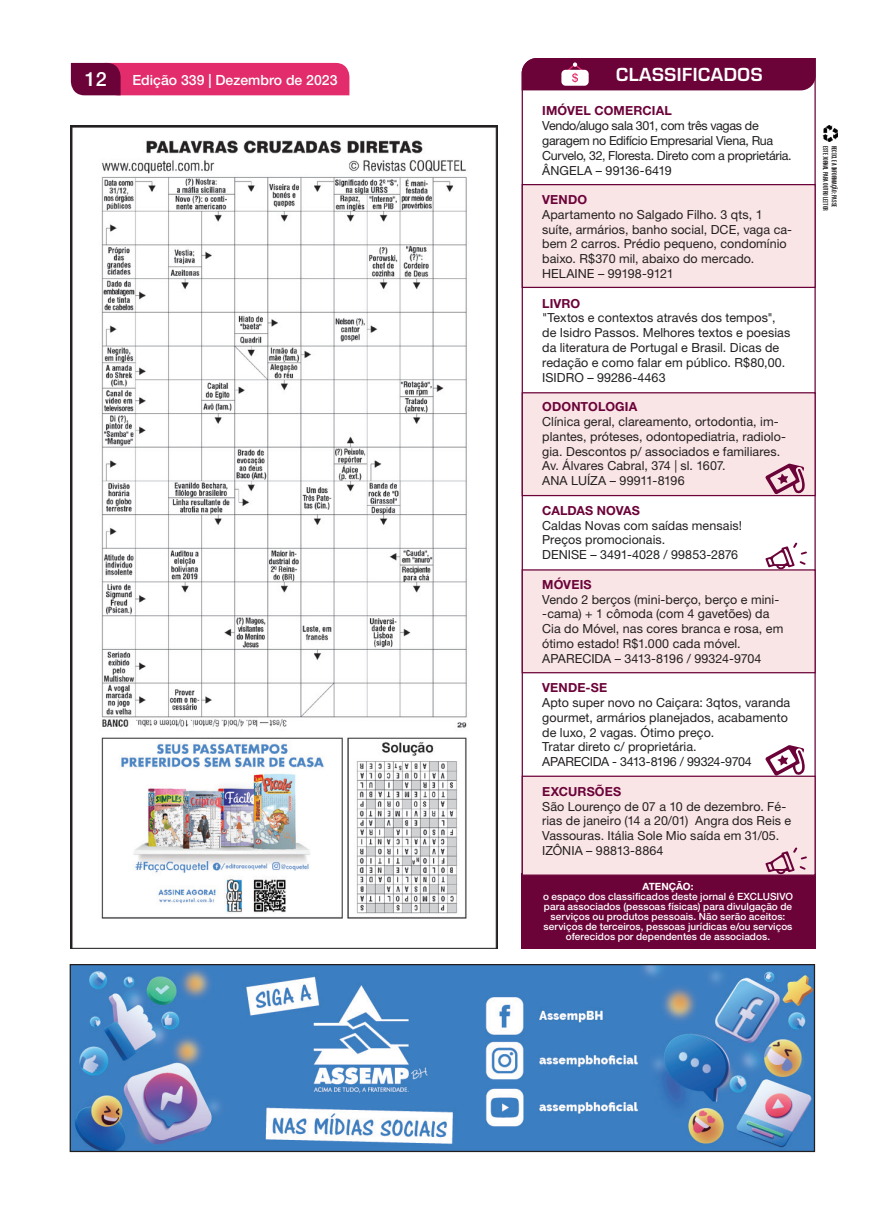
<style>
.page{position:relative;width:886px;height:1223px;background:#fff}
.page>*{position:absolute;margin:0;border:0;box-sizing:border-box;transform-origin:0 0}
.t1{font:500 19.62px "Helvetica Neue LT Std";color:#fff}
.t2{font:600 17.5px "Eurostile LT Std";letter-spacing:.03em;color:#fff}
.t3{font:500 14px "Helvetica Neue LT Std";color:#fff}
.Texto_box{font:12.5px/14.8px "Helvetica Neue LT Std";letter-spacing:.005em;color:#231f20}
.Texto_box-2{font:12.5px/14.8px "Helvetica Neue LT Std";letter-spacing:-.025em;color:#231f20}
.Texto_box-3{font:700 12.5px "Helvetica Neue LT Std";letter-spacing:.01em;color:#6b0339}
.Texto_box-4{font:12.5px "Helvetica Neue LT Std";letter-spacing:-.02em;color:#231f20}
.Texto_box-5{font:500 10px/10px "Helvetica Neue LT Std";letter-spacing:.005em;color:#fff;text-align:center}
.Texto_box-6{font:700 10px "Helvetica Neue LT Std";letter-spacing:-.005em;color:#fff}
.Intertitulo{font:7.5px "Alegre Sans";color:#231f20}
</style>
<div class="page">
<svg style="left:71px;top:63px;width:278px;height:32px;background:#cd2663"></svg>
<img style="left:70px;top:126px;width:427px;height:822px">
<div style="left:522px;top:873px;width:294px;height:75px;background:#6b0339"></div>
<svg style="left:521px;top:70px;width:295px;height:846px"></svg>
<div style="left:522px;top:184px;width:294px;height:104px;background:#fae5e6;border:1px solid #6b0339"></div>
<div style="left:522px;top:392px;width:294px;height:104px;background:#fae5e6;border:1px solid #6b0339"></div>
<div style="left:522px;top:569px;width:294px;height:104px;background:#fae5e6;border:1px solid #6b0339"></div>
<div style="left:522px;top:775px;width:294px;height:100px;background:#fae5e6;border:1px solid #6b0339"></div>
<img style="left:822px;top:126px;width:15px;height:16px">
<div style="left:522px;top:58px;width:294px;height:32px;background:#6b0339"></div>
<svg style="left:765px;top:847px;width:42px;height:27px"></svg>
<svg style="left:765px;top:542px;width:42px;height:27px"></svg>
<svg style="left:765px;top:745px;width:40px;height:31px"></svg>
<svg style="left:765px;top:463px;width:40px;height:31px"></svg>
<img style="left:72px;top:966px;width:741px;height:184px">
<div style="left:70px;top:964px;width:745px;height:188px;border:1px solid #231f20"></div>
<h1 class="t1" style="left:85px;top:68px;width:23px">12</h1>
<p class="t3" style="left:132px;top:72px;width:207px">Edição 339 | Dezembro de 2023</p>
<p class="t2" style="left:616px;top:64px;width:148px">CLASSIFICADOS</p>
<p class="Texto_box-3" style="left:542px;top:103px;width:131px">IMÓVEL COMERCIAL</p>
<p class="Texto_box-2" style="left:542px;top:118px;width:251px">Vendo/alugo sala 301, com três vagas de garagem no Edifício Empresarial Viena, Rua<br>Curvelo, 32, Floresta. Direto com a proprietária.</p>
<p class="Texto_box" style="left:542px;top:162px;width:131px">ÂNGELA – 99136-6419</p>
<p class="Texto_box-3" style="left:542px;top:192px;width:46px">VENDO</p>
<p class="Texto_box" style="left:542px;top:207px;width:251px">Apartamento no Salgado Filho. 3 qts, 1 suíte, armários, banho social, DCE, vaga ca&shy;bem 2 carros. Prédio pequeno, condomínio baixo. R$370 mil, abaixo do mercado.</p>
<p class="Texto_box" style="left:542px;top:266px;width:133px">HELAINE – 99198-9121</p>
<p class="Texto_box-3" style="left:542px;top:295px;width:40px">LIVRO</p>
<p class="Texto_box" style="left:542px;top:310px;width:250px">"Textos e contextos através dos tempos", de Isidro Passos. Melhores textos e poesias da literatura de Portugal e Brasil. Dicas de redação e como falar em público. R$80,00.</p>
<p class="Texto_box" style="left:542px;top:369px;width:125px">ISIDRO – 99286-4463</p>
<p class="Texto_box-3" style="left:542px;top:399px;width:97px">ODONTOLOGIA</p>
<p class="Texto_box" style="left:542px;top:414px;width:245px">Clínica geral, clareamento, ortodontia, im&shy;plantes, próteses, odontopediatria, radiolo&shy;gia. Descontos p/ associados e familiares.<br>Av. Álvares Cabral, 374 | sl. 1607.</p>
<p class="Texto_box" style="left:542px;top:473px;width:144px">ANA LUÍZA – 99911-8196</p>
<p class="Texto_box-3" style="left:542px;top:502px;width:99px">CALDAS NOVAS</p>
<p class="Texto_box" style="left:542px;top:517px;width:201px">Caldas Novas com saídas mensais!</p>
<p class="Texto_box" style="left:542px;top:532px;width:125px">Preços promocionais.</p>
<p class="Texto_box" style="left:542px;top:547px;width:197px">DENISE – 3491-4028 / 99853-2876</p>
<p class="Texto_box-3" style="left:542px;top:576px;width:51px">MÓVEIS</p>
<p class="Texto_box" style="left:542px;top:591px;width:243px">Vendo 2 berços (mini-berço, berço e mini--cama) + 1 cômoda (com 4 gavetões) da Cia do Móvel, nas cores branca e rosa, em ótimo estado! R$1.000 cada móvel.</p>
<p class="Texto_box" style="left:542px;top:650px;width:221px">APARECIDA – 3413-8196 / 99324-9704</p>
<p class="Texto_box-3" style="left:542px;top:680px;width:67px">VENDE-SE</p>
<p class="Texto_box" style="left:542px;top:695px;width:250px">Apto super novo no Caiçara: 3qtos, varanda gourmet, armários planejados, acabamento de luxo, 2 vagas. Ótimo preço.</p>
<p class="Texto_box" style="left:542px;top:739px;width:156px">Tratar direto c/ proprietária.</p>
<p class="Texto_box-4" style="left:542px;top:754px;width:211px">APARECIDA - 3413-8196 / 99324-9704</p>
<p class="Texto_box-3" style="left:542px;top:783px;width:80px">EXCURSÕES</p>
<p class="Texto_box" style="left:542px;top:798px;width:251px">São Lourenço de 07 a 10 de dezembro. Fé&shy;rias de janeiro (14 a 20/01) Angra dos Reis e<br>Vassouras. Itália Sole Mio saída em 31/05.</p>
<p class="Texto_box" style="left:542px;top:843px;width:123px">IZÔNIA – 98813-8864</p>
<p class="Texto_box-6" style="left:642px;top:880px;width:53px">ATENÇÃO:</p>
<p class="Texto_box-5" style="left:543px;top:891px;width:251px">o espaço dos classificados deste jornal é EXCLUSIVO para associados (pessoas físicas) para divulgação de serviços ou produtos pessoais. Não serão aceitos: serviços de terceiros, pessoas jurídicas e/ou serviços oferecidos por dependentes de associados.</p>
<p class="Intertitulo" style="left:830px;top:146px;width:67px;rotate:90deg">ESTE JORNAL PARA OUTRO LEITOR</p>
<p class="Intertitulo" style="left:839px;top:146px;width:63px;rotate:90deg">RECICLE A INFORMAÇÃO: PASSE</p>
</div>
